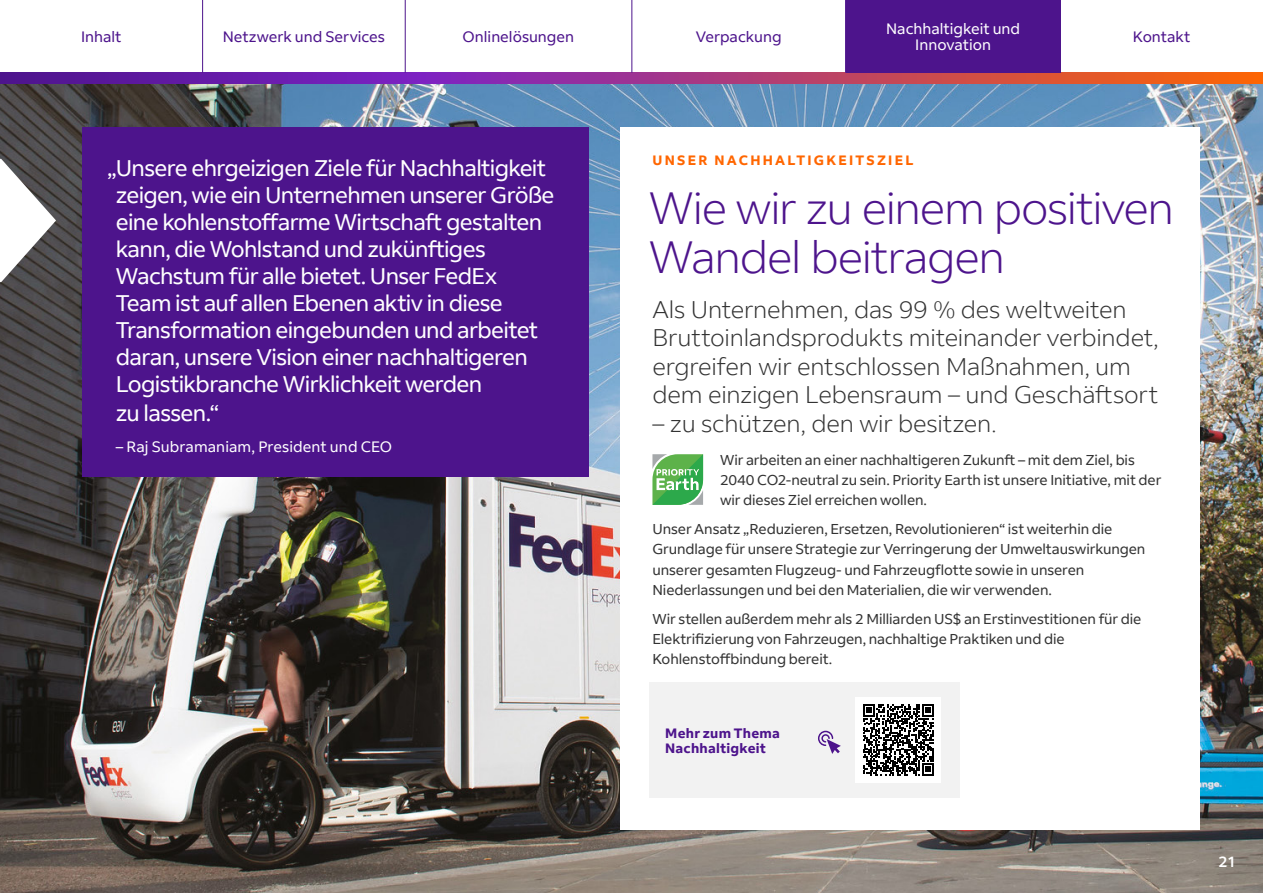
<style>
.page{position:relative;width:1263px;height:893px;background:#fff}
.page>*{position:absolute;margin:0;border:0;box-sizing:border-box;transform-origin:0 0}
.t1{font:300 45px/49.5px "Fed Ex Sans";letter-spacing:-.03em;color:#4d148c}
.t2{font:300 24px/28.5px "Fed Ex Sans";letter-spacing:-.01em;color:#333}
.t3{font:22.5px/27.2px "Fed Ex Sans";letter-spacing:-.03em;color:#fff}
.t4{font:15px/16.5px "Fed Ex Sans";color:#fff;text-align:center}
.t5{font:15px "Fed Ex Sans";color:#4d148c}
.t6{font:500 15px "Fed Ex Sans";color:#fff}
.t7{font:14.25px/20.2px "Fed Ex Sans";letter-spacing:-.005em;color:#333}
.t8{font:700 13.5px/15px "Fed Ex Sans";letter-spacing:.02em;color:#4d148c}
.t9{font:700 13.5px "Fed Ex Sans";letter-spacing:.17em;color:#f60}
</style>
<div class="page">
<img style="left:0;top:83px;width:1263px;height:810px">
<div style="left:83px;top:128px;width:506px;height:349px;background:#4d148c"></div>
<svg style="left:0;top:159px;width:56px;height:123px"></svg>
<svg style="left:0;top:73px;width:1263px;height:10px;background:#9f3679"></svg>
<hr style="left:202px;top:0;width:1px;height:73px;background:#4d148c">
<hr style="left:405px;top:0;width:1px;height:73px;background:#4d148c">
<hr style="left:631px;top:0;width:1px;height:73px;background:#4d148c">
<hr style="left:845px;top:0;width:1px;height:73px;background:#4d148c">
<div style="left:846px;top:0;width:214px;height:73px;background:#4d148c"></div>
<div style="left:621px;top:128px;width:579px;height:702px;background:#fff"></div>
<svg style="left:652px;top:454px;width:51px;height:51px;background:#6fbd73"></svg>
<div style="left:649px;top:682px;width:311px;height:115px;background:#f2f2f2"></div>
<svg style="left:818px;top:730px;width:23px;height:24px"></svg>
<div style="left:856px;top:697px;width:85px;height:85px;background:#fff"></div>
<svg style="left:863px;top:704px;width:71px;height:71px"></svg>
<p class="t4" style="left:886px;top:20px;width:136px">Nachhaltigkeit und<br>Innovation</p>
<p class="t5" style="left:81px;top:28px;width:42px">Inhalt</p>
<p class="t5" style="left:223px;top:28px;width:164px">Netzwerk und Services</p>
<p class="t5" style="left:463px;top:28px;width:113px">Onlinelösungen</p>
<p class="t5" style="left:696px;top:28px;width:87px">Verpackung</p>
<p class="t5" style="left:1133px;top:28px;width:59px">Kontakt</p>
<p class="t3" style="left:116px;top:155px;width:440px;text-indent:-9px">„Unsere ehrgeizigen Ziele für Nachhaltigkeit zeigen, wie ein Unternehmen unserer Größe eine kohlenstoffarme Wirtschaft gestalten kann, die Wohlstand und zukünftiges Wachstum für alle bietet. Unser FedEx Team ist auf allen Ebenen aktiv in diese Transformation eingebunden und arbeitet daran, unsere Vision einer nachhaltigeren Logistikbranche Wirklichkeit werden<br>zu lassen.“</p>
<p class="t4" style="left:116px;top:439px;width:278px">– Raj Subramaniam, President und CEO</p>
<p class="t9" style="left:652px;top:153px;width:262px">UNSER NACHHALTIGKEITSZIEL</p>
<h1 class="t1" style="left:649px;top:184px;width:526px">Wie wir zu einem positiven<br>Wandel beitragen</h1>
<h2 class="t2" style="left:652px;top:295px;width:508px">Als Unternehmen, das 99 % des weltweiten Bruttoinlandsprodukts miteinander verbindet, ergreifen wir entschlossen Maßnahmen, um dem einzigen Lebensraum – und Geschäftsort</h2>
<h2 class="t2" style="left:652px;top:409px;width:346px">– zu schützen, den wir besitzen.</h2>
<p class="t7" style="left:720px;top:450px;width:443px">Wir arbeiten an einer nachhaltigeren Zukunft – mit dem Ziel, bis<br>2040 CO2-neutral zu sein. Priority Earth ist unsere Initiative, mit der wir dieses Ziel erreichen wollen.</p>
<p class="t7" style="left:652px;top:519px;width:494px">Unser Ansatz „Reduzieren, Ersetzen, Revolutionieren“ ist weiterhin die Grundlage für unsere Strategie zur Verringerung der Umweltauswirkungen unserer gesamten Flugzeug- und Fahrzeugflotte sowie in unseren Niederlassungen und bei den Materialien, die wir verwenden.</p>
<p class="t7" style="left:652px;top:609px;width:490px">Wir stellen außerdem mehr als 2 Milliarden US$ an Erstinvestitionen für die<br>Elektrifizierung von Fahrzeugen, nachhaltige Praktiken und die<br>Kohlenstoffbindung bereit.</p>
<p class="t8" style="left:665px;top:725px;width:116px">Mehr zum Thema<br>Nachhaltigkeit</p>
<p class="t6" style="left:1218px;top:853px;width:19px">21</p>
</div>
